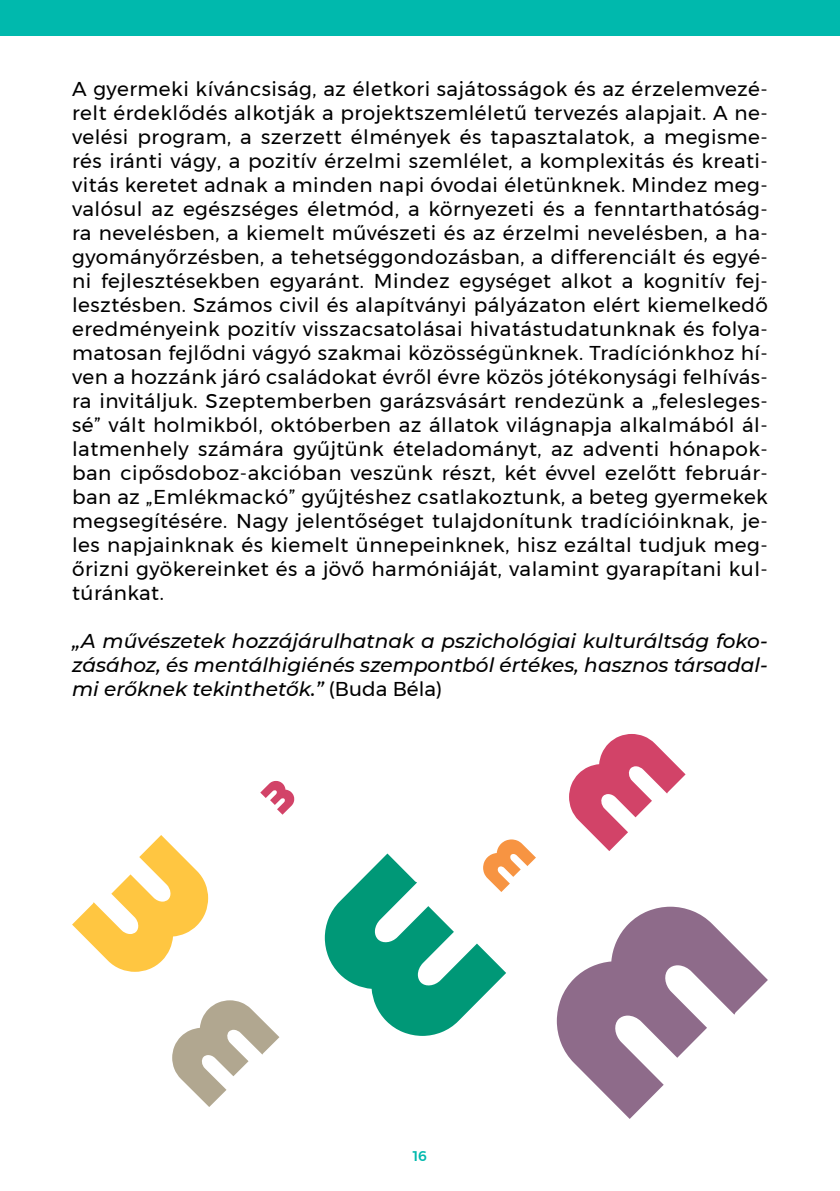
<style>
.page{position:relative;width:840px;height:1191px;background:#fff}
.page>*{position:absolute;margin:0;border:0;box-sizing:border-box;transform-origin:0 0}
.t1{font:20px/24px "Montserrat";letter-spacing:.025em;color:#000;text-align:justify}
.t2{font:italic 500 20px/24px "Montserrat";color:#000;text-align:justify}
.t3{font:500 14px "Montserrat";color:#00b9ad}
.s1{font-weight:400;font-style:normal}
</style>
<div class="page">
<svg style="left:72px;top:835px;width:136px;height:136px"></svg>
<svg style="left:556px;top:906px;width:211px;height:213px"></svg>
<svg style="left:569px;top:734px;width:116px;height:117px"></svg>
<svg style="left:324px;top:839px;width:211px;height:197px"></svg>
<svg style="left:172px;top:1000px;width:107px;height:107px"></svg>
<svg style="left:260px;top:781px;width:34px;height:33px"></svg>
<div style="left:0;top:0;width:839px;height:35px;background:#00b9ad"></div>
<p class="t1" style="left:72px;top:77px;width:697px">A gyermeki kíváncsiság, az életkori sajátosságok és az érzelemvezé&shy;relt érdeklődés alkotják a projektszemléletű tervezés alapjait. A ne&shy;velési program, a szerzett élmények és tapasztalatok, a megisme&shy;rés iránti vágy, a pozitív érzelmi szemlélet, a komplexitás és kreati&shy;vitás keretet adnak a minden napi óvodai életünknek. Mindez meg&shy;valósul az egészséges életmód, a környezeti és a fenntarthatóság&shy;ra nevelésben, a kiemelt művészeti és az érzelmi nevelésben, a ha&shy;gyományőrzésben, a tehetséggondozásban, a differenciált és egyé&shy;ni fejlesztésekben egyaránt. Mindez egységet alkot a kognitív fej&shy;lesztésben. Számos civil és alapítványi pályázaton elért kiemelkedő eredményeink pozitív visszacsatolásai hivatástudatunknak és folya&shy;matosan fejlődni vágyó szakmai közösségünknek. Tradíciónkhoz hí&shy;ven a hozzánk járó családokat évről évre közös jótékonysági felhívás&shy;ra invitáljuk. Szeptemberben garázsvásárt rendezünk a „felesleges&shy;sé” vált holmikból, októberben az állatok világnapja alkalmából ál&shy;latmenhely számára gyűjtünk ételadományt, az adventi hónapok&shy;ban cipősdoboz-akcióban veszünk részt, két évvel ezelőtt február&shy;ban az „Emlékmackó” gyűjtéshez csatlakoztunk, a beteg gyermekek megsegítésére. Nagy jelentőséget tulajdonítunk tradícióinknak, je&shy;les napjainknak és kiemelt ünnepeinknek, hisz ezáltal tudjuk meg&shy;őrizni gyökereinket és a jövő harmóniáját, valamint gyarapítani kul&shy;túránkat.</p>
<p class="t2" style="left:72px;top:628px;width:697px">„A művészetek hozzájárulhatnak a pszichológiai kulturáltság foko&shy;zásához, és mentálhigiénés szempontból értékes, hasznos társadal&shy;mi erőknek tekinthetők.” <span class="s1">(Buda Béla)</span></p>
<p class="t3" style="left:412px;top:1144px;width:16px">16</p>
</div>
